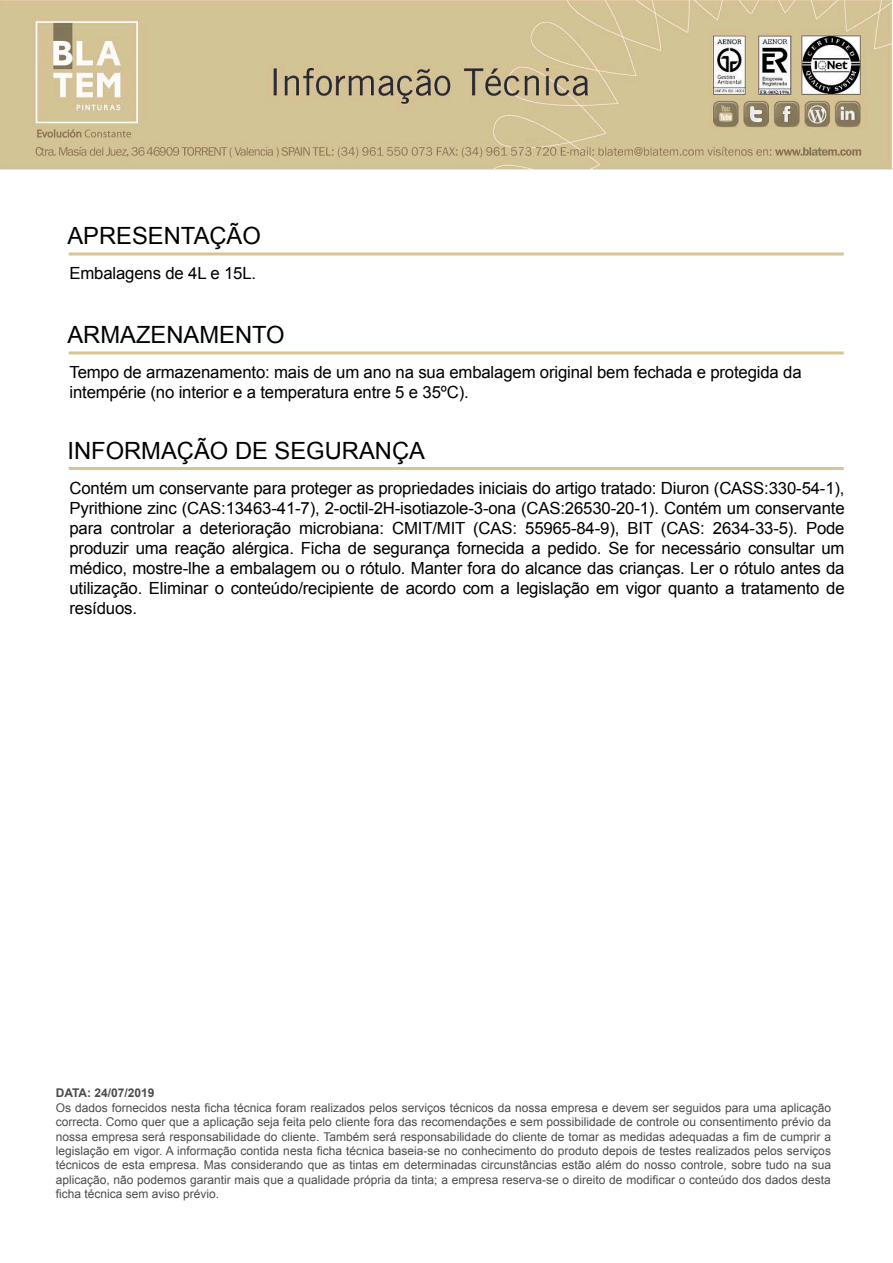
<style>
.page{position:relative;width:893px;height:1263px;background:#fff}
.page>*{position:absolute;margin:0;border:0;box-sizing:border-box;transform-origin:0 0}
.t1{font:23.7px "Arial";color:#000}
.t2{font:16.8px/20.1px "Arial";letter-spacing:-.01em;color:#000}
.t3{font:12px/14.4px "Arial";color:#4c4c4c;text-align:justify}
.t4{font:700 12px "Arial";color:#4c4c4c}
</style>
<div class="page">
<hr style="left:69px;top:252px;width:775px;height:3px;background:#d8c596">
<hr style="left:69px;top:351px;width:775px;height:3px;background:#d8c596">
<hr style="left:69px;top:467px;width:775px;height:3px;background:#d8c596">
<img style="left:0;top:0;width:893px;height:170px">
<h1 class="t1" style="left:67px;top:220px;width:195px">APRESENTAÇÃO</h1>
<h2 class="t2" style="left:69px;top:263px;width:188px">Embalagens de 4L e 15L.</h2>
<h1 class="t1" style="left:67px;top:319px;width:219px">ARMAZENAMENTO</h1>
<h2 class="t2" style="left:69px;top:362px;width:734px">Tempo de armazenamento: mais de um ano na sua embalagem original bem fechada e protegida da intempérie (no interior e a temperatura entre 5 e 35ºC).</h2>
<h1 class="t1" style="left:67px;top:435px;width:359px">INFORMAÇÃO DE SEGURANÇA</h1>
<p class="t2" style="left:69px;top:478px;width:777px;text-align:justify">Contém um conservante para proteger as propriedades iniciais do artigo tratado: Diuron (CASS:330-54-1), Pyrithione zinc (CAS:13463-41-7), 2-octil-2H-isotiazole-3-ona (CAS:26530-20-1). Contém um conservante para controlar a deterioração microbiana: CMIT/MIT (CAS: 55965-84-9), BIT (CAS: 2634-33-5). Pode produzir uma reação alérgica. Ficha de segurança fornecida a pedido. Se for necessário consultar um médico, mostre-lhe a embalagem ou o rótulo. Manter fora do alcance das crianças. Ler o rótulo antes da utilização. Eliminar o conteúdo/recipiente de acordo com a legislação em vigor quanto a tratamento de resíduos.</p>
<p class="t4" style="left:56px;top:1085px;width:100px">DATA: 24/07/2019</p>
<p class="t3" style="left:56px;top:1100px;width:777px">Os dados fornecidos nesta ficha técnica foram realizados pelos serviços técnicos da nossa empresa e devem ser seguidos para uma aplicação correcta. Como quer que a aplicação seja feita pelo cliente fora das recomendações e sem possibilidade de controle ou consentimento prévio da nossa empresa será responsabilidade do cliente. Também será responsabilidade do cliente de tomar as medidas adequadas a fim de cumprir a legislação em vigor. A informação contida nesta ficha técnica baseia-se no conhecimento do produto depois de testes realizados pelos serviços técnicos de esta empresa. Mas considerando que as tintas em determinadas circunstâncias estão além do nosso controle, sobre tudo na sua aplicação, não podemos garantir mais que a qualidade própria da tinta; a empresa reserva-se o direito de modificar o conteúdo dos dados desta ficha técnica sem aviso prévio.</p>
</div>
